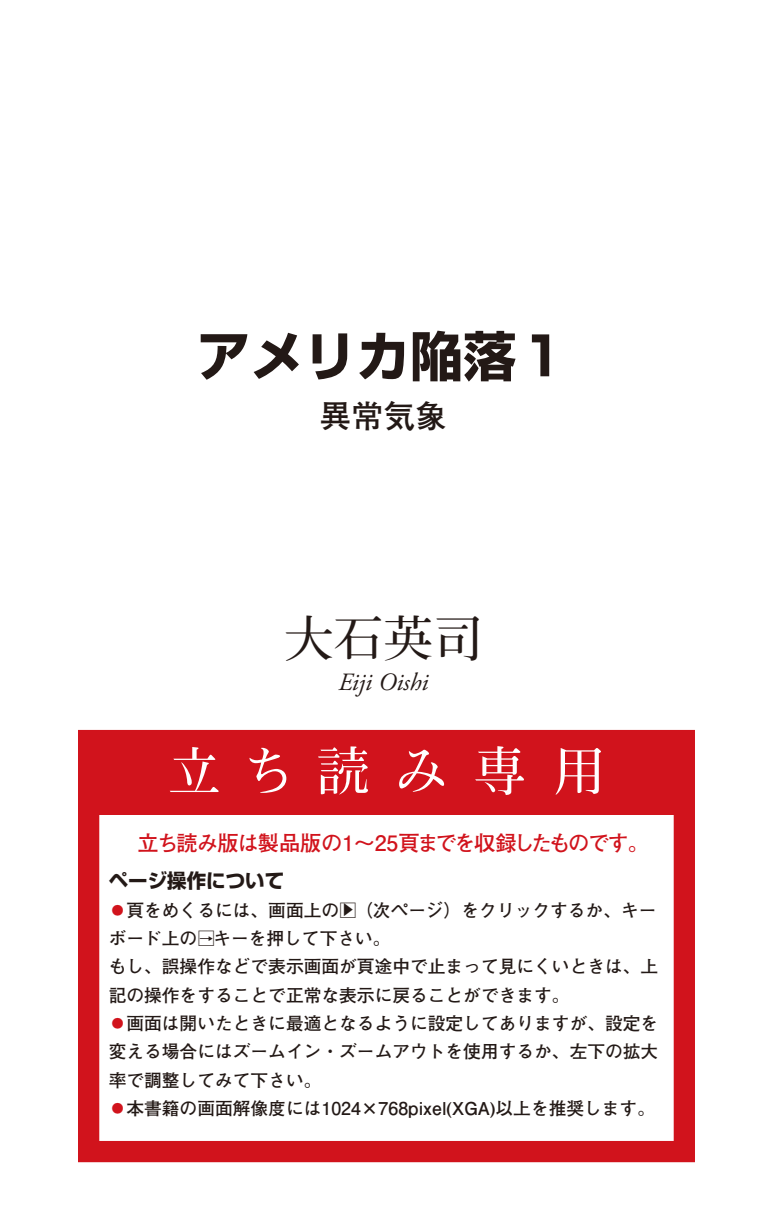
<style>
.page{position:relative;width:773px;height:1226px;background:#fff}
.page>*{position:absolute;margin:0;border:0;box-sizing:border-box;transform-origin:0 0}
.t1{font:700 53.25px "Shin Go Pr 6";color:#231916}
.t2{font:700 53.25px "Futo Min A101 Pro";letter-spacing:.435em;color:#fff}
.t3{font:700 49.5px "Futo Min A101 Pr 6";color:#231916}
.t4{font:700 32px "Futo Go B101 Pr 6";color:#231916}
.t5{font:italic 24.75px "Adobe Garamond Pro";color:#231916}
.t6{font:700 21.25px "Futo Go B101 Pro";letter-spacing:-.075em;color:#d1131c}
.t7{font:700 19.5px "Shin Go Pro";color:#231916}
.t8{font:700 17.75px/28.2px "Futo Go B101 Pro";color:#231916}
.s1{color:#d1131c}
.s2{font-size:14.25px}
</style>
<div class="page">
<div style="left:78px;top:730px;width:616px;height:432px;background:#fff;border:21px solid #d1131c"></div>
<div style="left:92px;top:744px;width:588px;height:71px;background:#d1131c"></div>
<h1 class="t1" style="left:197px;top:314px;width:374px">アメリカ陥落１</h1>
<h3 class="t4" style="left:319px;top:391px;width:129px">異常気象</h3>
<h2 class="t3" style="left:284px;top:599px;width:200px">大石英司</h2>
<h3 class="t5" style="left:338px;top:668px;width:92px">Eiji Oishi</h3>
<h1 class="t2" style="left:168px;top:729px;width:360px">立ち読み専</h1>
<p class="t6" style="left:138px;top:826px;width:513px">立ち読み版は製品版の〜1 25頁までを収録したものです。</p>
<p class="t7" style="left:109px;top:865px;width:177px">ページ操作について</p>
<p class="t8" style="left:109px;top:894px;width:551px"><span class="s1">◦</span>頁をめくるには、画面上の□<span class="s2">▶</span> （次ページ）をクリックするか、キーボード上の□<span class="s2">→</span>キーを押して下さい。<br>もし、誤操作などで表示画面が頁途中で止まって見にくいときは、上記の操作をすることで正常な表示に戻ることができます。<br><span class="s1">◦</span>画面は開いたときに最適となるように設定してありますが、設定を変える場合にはズームイン・ズームアウトを使用するか、左下の拡大率で調整してみて下さい。<br><span class="s1">◦</span>本書籍の画面解像度には1024×768pixel(XGA)以上を推奨します。</p>
<h1 class="t2" style="left:552px;top:729px;width:55px">用</h1>
</div>
